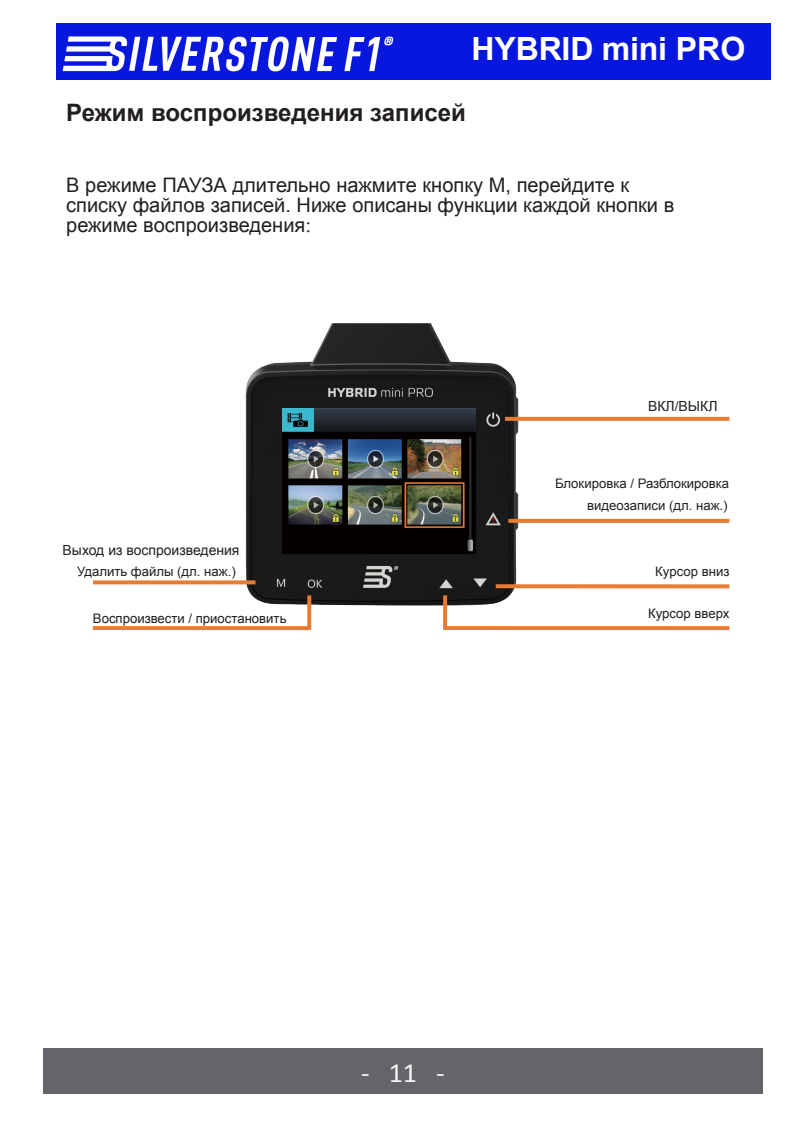
<style>
.page{position:relative;width:806px;height:1134px;background:#fff}
.page>*{position:absolute;margin:0;border:0;box-sizing:border-box;transform-origin:0 0}
.t1{font:700 32px "Arial";color:#fff}
.t2{font:28px "Calibri";color:#f5f4f4}
.t3{font:700 24px "Arial";color:#231f20}
.t4{font:20px/20px "Arial";color:#231f20}
.t5{font:14px "Arial";color:#231f20}
.t6{font:13.2px "Arial";color:#231f20}
.s1{font-family:"Adobe Song Std";font-weight:300;font-size:24px}
</style>
<div class="page">
<img style="left:225px;top:323px;width:309px;height:299px">
<img style="left:283px;top:408px;width:192px;height:145px">
<div style="left:43px;top:1048px;width:719px;height:46px;background:#646568"></div>
<svg style="left:307px;top:595px;width:4px;height:35px"></svg>
<svg style="left:93px;top:626px;width:216px;height:4px"></svg>
<svg style="left:443px;top:595px;width:4px;height:35px"></svg>
<svg style="left:444px;top:626px;width:285px;height:4px"></svg>
<svg style="left:504px;top:417px;width:225px;height:4px"></svg>
<svg style="left:508px;top:519px;width:221px;height:4px"></svg>
<svg style="left:93px;top:580px;width:162px;height:4px"></svg>
<svg style="left:495px;top:584px;width:234px;height:4px"></svg>
<img style="left:56px;top:23px;width:714px;height:57px">
<h1 class="t1" style="left:471px;top:27px;width:275px">HYBRID mini PRO</h1>
<p class="t3" style="left:66px;top:96px;width:401px">Режим воспроизведения записей</p>
<p class="t4" style="left:66px;top:175px;width:609px">В режиме ПАУЗА длительно нажмите кнопку М, перейдите к списку файлов записей. Ниже описаны функции каждой кнопки в режиме воспроизведения<span class="s1">:</span></p>
<p class="t5" style="left:647px;top:397px;width:71px">ВКЛ/ВЫКЛ</p>
<p class="t6" style="left:554px;top:475px;width:176px">Блокировка / Разблокировка</p>
<p class="t5" style="left:63px;top:541px;width:178px">Выход из воспроизведения</p>
<p class="t6" style="left:587px;top:497px;width:142px">видеозаписи (дл. наж.)</p>
<p class="t6" style="left:77px;top:563px;width:160px">Удалить файлы (дл. наж.)</p>
<p class="t6" style="left:93px;top:609px;width:195px">Воспроизвести / приостановить</p>
<p class="t6" style="left:647px;top:605px;width:83px">Курсор вверх</p>
<p class="t6" style="left:655px;top:563px;width:75px">Курсор вниз</p>
<h2 class="t2" style="left:361px;top:1055px;width:85px">- 11 -</h2>
</div>
